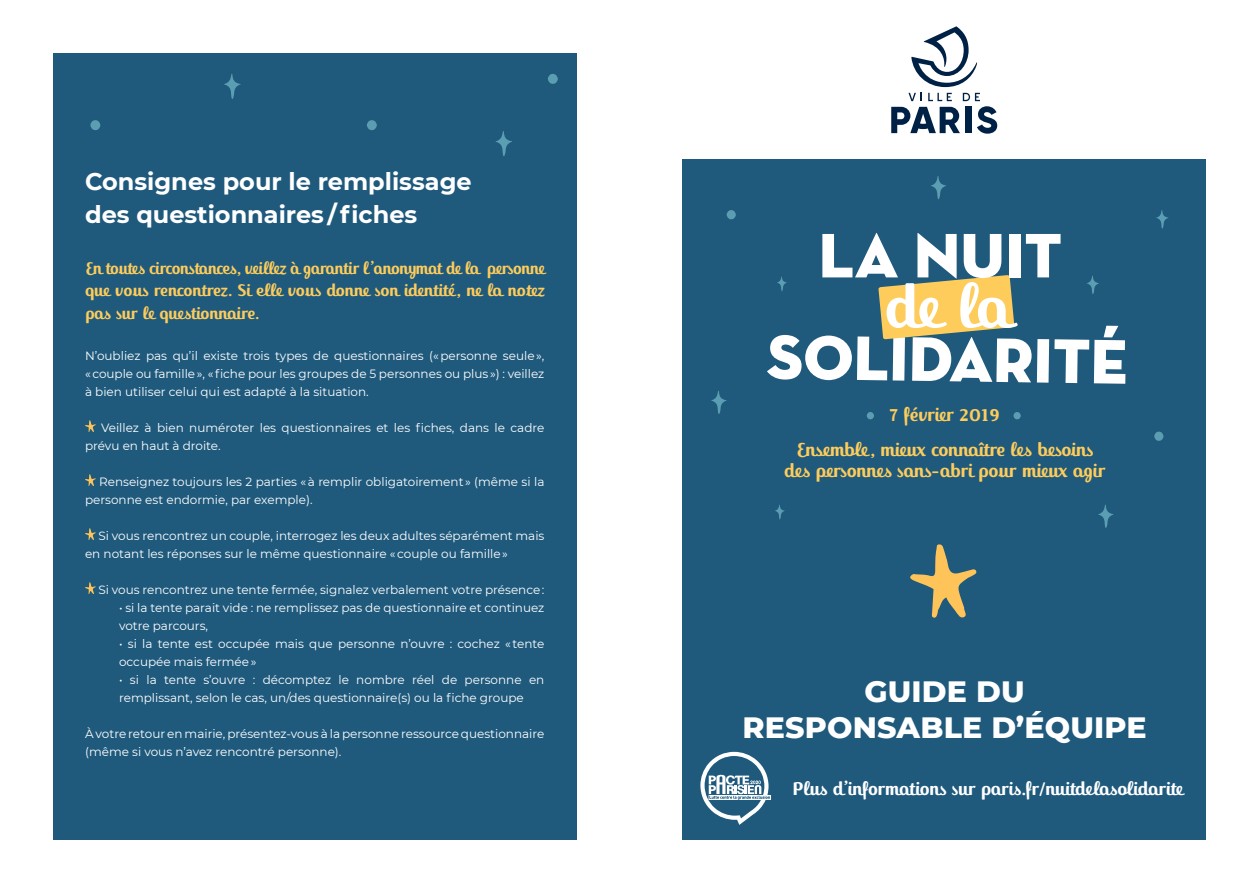
<style>
.page{position:relative;width:1259px;height:893px;background:#fff}
.page>*{position:absolute;margin:0;border:0;box-sizing:border-box;transform-origin:0 0}
.t1{font:800 30px/36px "Montserrat";letter-spacing:.005em;color:#fff;text-align:center}
.t2{font:700 24px/33px "Montserrat";color:#fff}
.t3{font:700 19.95px/20.4px "Jackie Pro";letter-spacing:.005em;color:#fecc5b;text-align:center}
.t4{font:700 19.65px "Jackie Pro";letter-spacing:.005em;color:#fff}
.t5{font:700 18px/22.5px "Jackie Pro";letter-spacing:.005em;color:#fecc5b;text-align:justify}
.t6{font:12px/18px "Montserrat";color:#fff}
</style>
<div class="page">
<svg style="left:891px;top:93px;width:106px;height:41px"></svg>
<svg style="left:911px;top:26px;width:66px;height:61px"></svg>
<div style="left:682px;top:159px;width:523px;height:681px;background:#1f5a7d"></div>
<div style="left:53px;top:53px;width:523px;height:787px;background:#1f5a7d"></div>
<svg style="left:85px;top:420px;width:11px;height:12px"></svg>
<svg style="left:85px;top:474px;width:11px;height:12px"></svg>
<svg style="left:85px;top:528px;width:11px;height:12px"></svg>
<svg style="left:85px;top:582px;width:11px;height:12px"></svg>
<svg style="left:910px;top:544px;width:67px;height:74px"></svg>
<svg style="left:700px;top:752px;width:71px;height:73px"></svg>
<svg style="left:726px;top:210px;width:10px;height:9px"></svg>
<svg style="left:1154px;top:432px;width:9px;height:9px"></svg>
<svg style="left:931px;top:176px;width:15px;height:23px"></svg>
<svg style="left:1098px;top:504px;width:15px;height:24px"></svg>
<svg style="left:711px;top:391px;width:16px;height:23px"></svg>
<svg style="left:866px;top:412px;width:8px;height:7px"></svg>
<svg style="left:1013px;top:412px;width:8px;height:7px"></svg>
<svg style="left:775px;top:504px;width:10px;height:15px"></svg>
<svg style="left:1156px;top:210px;width:12px;height:19px"></svg>
<svg style="left:767px;top:233px;width:358px;height:151px"></svg>
<svg style="left:548px;top:74px;width:10px;height:10px"></svg>
<svg style="left:90px;top:120px;width:10px;height:10px"></svg>
<svg style="left:367px;top:120px;width:10px;height:10px"></svg>
<svg style="left:495px;top:131px;width:17px;height:25px"></svg>
<svg style="left:224px;top:74px;width:17px;height:25px"></svg>
<h2 class="t2" style="left:85px;top:164px;width:388px">Consignes pour le remplissage des questionnaires / fiches</h2>
<h3 class="t5" style="left:85px;top:257px;width:461px">En toutes circonstances, veillez à garantir l’anonymat de la personne que vous rencontrez. Si elle vous donne son identité, ne la notez pas sur le questionnaire.</h3>
<p class="t6" style="left:85px;top:346px;width:461px;text-align:justify">N’oubliez pas qu’il existe trois types de questionnaires (« personne seule », « couple ou famille », « fiche pour les groupes de 5 personnes ou plus ») : veillez à bien utiliser celui qui est adapté à la situation.</p>
<p class="t6" style="left:85px;top:418px;width:461px;text-indent:16px">Veillez à bien numéroter les questionnaires et les fiches, dans le cadre prévu en haut à droite.</p>
<p class="t6" style="left:85px;top:472px;width:461px;text-indent:14px">Renseignez toujours les 2 parties « à remplir obligatoirement » (même si la personne est endormie, par exemple).</p>
<p class="t6" style="left:85px;top:526px;width:461px;text-indent:13px">Si vous rencontrez un couple, interrogez les deux adultes séparément mais en notant les réponses sur le même questionnaire « couple ou famille »</p>
<p class="t6" style="left:98px;top:580px;width:447px">Si vous rencontrez une tente fermée, signalez verbalement votre présence :</p>
<p class="t6" style="left:119px;top:598px;width:427px">• si la tente parait vide : ne remplissez pas de questionnaire et continuez votre parcours,</p>
<p class="t6" style="left:119px;top:634px;width:427px">• si la tente est occupée mais que personne n’ouvre : cochez « tente occupée mais fermée »</p>
<p class="t6" style="left:119px;top:670px;width:427px">• si la tente s’ouvre : décomptez le nombre réel de personne en remplissant, selon le cas, un/des questionnaire(s) ou la fiche groupe</p>
<p class="t6" style="left:85px;top:724px;width:461px">À votre retour en mairie, présentez-vous à la personne ressource questionnaire (même si vous n’avez rencontré personne).</p>
<h3 class="t3" style="left:889px;top:405px;width:112px">7 février 2019</h3>
<h3 class="t3" style="left:784px;top:441px;width:323px">Ensemble, mieux connaître les besoins des personnes sans-abri pour mieux agir</h3>
<h1 class="t1" style="left:742px;top:672px;width:405px">GUIDE DU<br>RESPONSABLE D’ÉQUIPE</h1>
<h3 class="t4" style="left:792px;top:777px;width:392px">Plus d’informations sur paris.fr/nuitdelasolidarite</h3>
</div>
